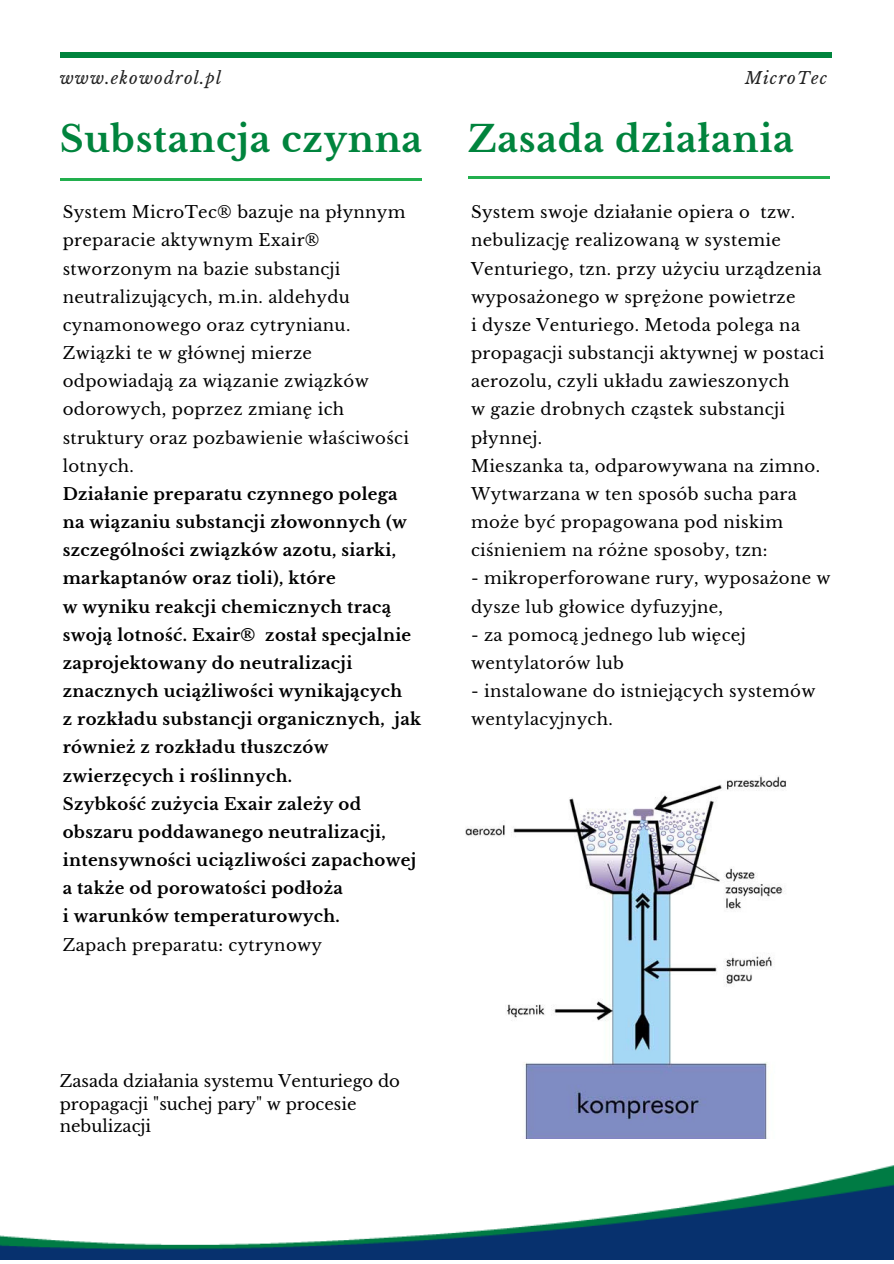
<style>
.page{position:relative;width:894px;height:1264px;background:#fff}
.page>*{position:absolute;margin:0;border:0;box-sizing:border-box;transform-origin:0 0}
.t1{font:700 36px "Libre Baskerville";letter-spacing:.02em;color:#00843d}
.t2{font:16.5px/28.2px "Libre Baskerville";letter-spacing:.02em;color:#000}
.t3{font:700 16.5px/28.2px "Libre Baskerville";letter-spacing:.02em;color:#000}
.t4{font:16.5px/22.5px "Libre Baskerville";color:#000}
.t5{font:italic 16.5px "Libre Baskerville";letter-spacing:.07em;color:#222}
</style>
<div class="page">
<hr style="left:60px;top:53px;width:771px;height:4px;background:#00843d">
<img style="left:465px;top:775px;width:321px;height:363px">
<hr style="left:468px;top:176px;width:361px;height:3px;background:#22af4e">
<hr style="left:60px;top:179px;width:361px;height:2px;background:#22af4e">
<img style="left:0;top:1165px;width:893px;height:93px">
<p class="t5" style="left:60px;top:68px;width:163px">www.ekowodrol.pl</p>
<p class="t5" style="left:744px;top:68px;width:84px">MicroTec</p>
<h1 class="t1" style="left:60px;top:117px;width:364px">Substancja czynna</h1>
<h1 class="t1" style="left:468px;top:117px;width:327px">Zasada działania</h1>
<p class="t2" style="left:63px;top:198px;width:348px">System MicroTec® bazuje na płynnym preparacie aktywnym Exair® stworzonym na bazie substancji neutralizujących, m.in. aldehydu cynamonowego oraz cytrynianu.<br>Związki te w głównej mierze odpowiadają za wiązanie związków odorowych, poprzez zmianę ich struktury oraz pozbawienie właściwości lotnych.</p>
<p class="t3" style="left:63px;top:480px;width:360px">Działanie preparatu czynnego polega na wiązaniu substancji złowonnych (w szczególności związków azotu, siarki, markaptanów oraz tioli), które<br>w wyniku reakcji chemicznych tracą swoją lotność. Exair® został specjalnie zaprojektowany do neutralizacji znacznych uciążliwości wynikających<br>z rozkładu substancji organicznych, jak również z rozkładu tłuszczów zwierzęcych i roślinnych.<br>Szybkość zużycia Exair zależy od obszaru poddawanego neutralizacji, intensywności uciązliwości zapachowej a także od porowatości podłoża<br>i warunków temperaturowych.</p>
<p class="t2" style="left:63px;top:930px;width:261px">Zapach preparatu: cytrynowy</p>
<p class="t4" style="left:60px;top:1070px;width:342px">Zasada działania systemu Venturiego do propagacji "suchej pary" w procesie nebulizacji</p>
<p class="t2" style="left:471px;top:198px;width:355px">System swoje działanie opiera o tzw. nebulizację realizowaną w systemie Venturiego, tzn. przy użyciu urządzenia wyposażonego w sprężone powietrze<br>i dysze Venturiego. Metoda polega na propagacji substancji aktywnej w postaci aerozolu, czyli układu zawieszonych<br>w gazie drobnych cząstek substancji płynnej.<br>Mieszanka ta, odparowywana na zimno.<br>Wytwarzana w ten sposób sucha para może być propagowana pod niskim ciśnieniem na różne sposoby, tzn:</p>
<p class="t2" style="left:471px;top:564px;width:361px">- mikroperforowane rury, wyposażone w dysze lub głowice dyfuzyjne,</p>
<p class="t2" style="left:471px;top:621px;width:276px">- za pomocą jednego lub więcej wentylatorów lub</p>
<p class="t2" style="left:471px;top:677px;width:346px">- instalowane do istniejących systemów wentylacyjnych.</p>
</div>
